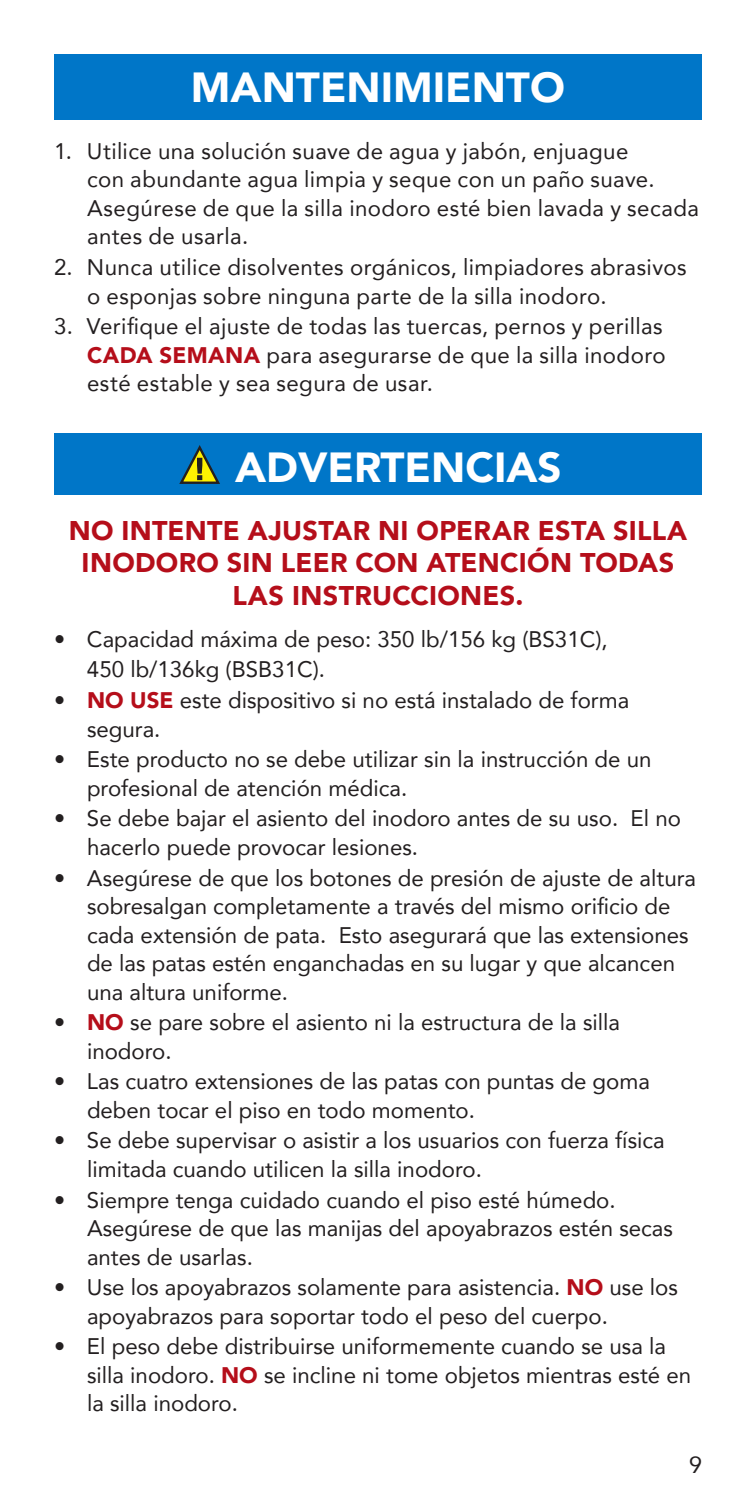
<style>
.page{position:relative;width:756px;height:1512px;background:#fff}
.page>*{position:absolute;margin:0;border:0;box-sizing:border-box;transform-origin:0 0}
.t1{font:900 42px "Avenir";color:#fff}
.Copy{font:900 27px/32.4px "Avenir";letter-spacing:.01em;color:#b50e1a;text-align:center}
.t2{font:23.4px "Avenir";color:#231f20}
.t3{font:22.5px/28.5px "Avenir";color:#231f20}
.t4{font:22.5px/28.5px "Avenir";letter-spacing:.02em;color:#231f20}
.s1{font-weight:900;color:#b50e1a}
</style>
<div class="page">
<div style="left:54px;top:54px;width:648px;height:66px;background:#0076c8"></div>
<div style="left:54px;top:433px;width:648px;height:62px;background:#0076c8"></div>
<svg style="left:179px;top:445px;width:41px;height:39px"></svg>
<p class="t1" style="left:191px;top:52px;width:376px">MANTENIMIENTO</p>
<p class="t4" style="left:87px;top:136px;width:614px;text-indent:-33px">1. Utilice una solución suave de agua y jabón, enjuague<br>con abundante agua limpia y seque con un paño suave.<br>Asegúrese de que la silla inodoro esté bien lavada y secada antes de usarla.</p>
<p class="t4" style="left:87px;top:252px;width:601px;text-indent:-33px">2. Nunca utilice disolventes orgánicos, limpiadores abrasivos o esponjas sobre ninguna parte de la silla inodoro.</p>
<p class="t4" style="left:87px;top:312px;width:580px;text-indent:-33px">3. Verifique el ajuste de todas las tuercas, pernos y perillas<br><span class="s1">CADA SEMANA</span> para asegurarse de que la silla inodoro esté estable y sea segura de usar.</p>
<p class="t1" style="left:235px;top:431px;width:328px">ADVERTENCIAS</p>
<p class="Copy" style="left:69px;top:514px;width:620px">NO INTENTE AJUSTAR NI OPERAR ESTA SILLA<br>INODORO SIN LEER CON ATENCIÓN TODAS<br>LAS INSTRUCCIONES.</p>
<p class="t3" style="left:54px;top:624px;width:555px">• Capacidad máxima de peso: 350 lb/156 kg (BS31C),</p>
<p class="t3" style="left:87px;top:655px;width:240px">450 lb/136kg (BSB31C).</p>
<p class="t3" style="left:87px;top:685px;width:544px;text-indent:-33px">• <span class="s1">NO USE</span> este dispositivo si no está instalado de forma segura.</p>
<p class="t3" style="left:87px;top:744px;width:566px;text-indent:-33px">• Este producto no se debe utilizar sin la instrucción de un profesional de atención médica.</p>
<p class="t3" style="left:87px;top:804px;width:595px;text-indent:-33px">• Se debe bajar el asiento del inodoro antes de su uso. El no hacerlo puede provocar lesiones.</p>
<p class="t3" style="left:87px;top:863px;width:611px;text-indent:-33px">• Asegúrese de que los botones de presión de ajuste de altura sobresalgan completamente a través del mismo orificio de cada extensión de pata. Esto asegurará que las extensiones de las patas estén enganchadas en su lugar y que alcancen una altura uniforme.</p>
<p class="t3" style="left:87px;top:1007px;width:535px;text-indent:-33px">• <span class="s1">NO</span> se pare sobre el asiento ni la estructura de la silla inodoro.</p>
<p class="t3" style="left:87px;top:1067px;width:565px;text-indent:-33px">• Las cuatro extensiones de las patas con puntas de goma deben tocar el piso en todo momento.</p>
<p class="t3" style="left:87px;top:1126px;width:579px;text-indent:-33px">• Se debe supervisar o asistir a los usuarios con fuerza física limitada cuando utilicen la silla inodoro.</p>
<p class="t3" style="left:87px;top:1185px;width:588px;text-indent:-33px">• Siempre tenga cuidado cuando el piso esté húmedo.<br>Asegúrese de que las manijas del apoyabrazos estén secas antes de usarlas.</p>
<p class="t3" style="left:87px;top:1273px;width:592px;text-indent:-33px">• Use los apoyabrazos solamente para asistencia. <span class="s1">NO</span> use los apoyabrazos para soportar todo el peso del cuerpo.</p>
<p class="t3" style="left:87px;top:1332px;width:606px;text-indent:-33px">• El peso debe distribuirse uniformemente cuando se usa la silla inodoro. <span class="s1">NO</span> se incline ni tome objetos mientras esté en la silla inodoro.</p>
<p class="t2" style="left:689px;top:1446px;width:14px">9</p>
</div>
